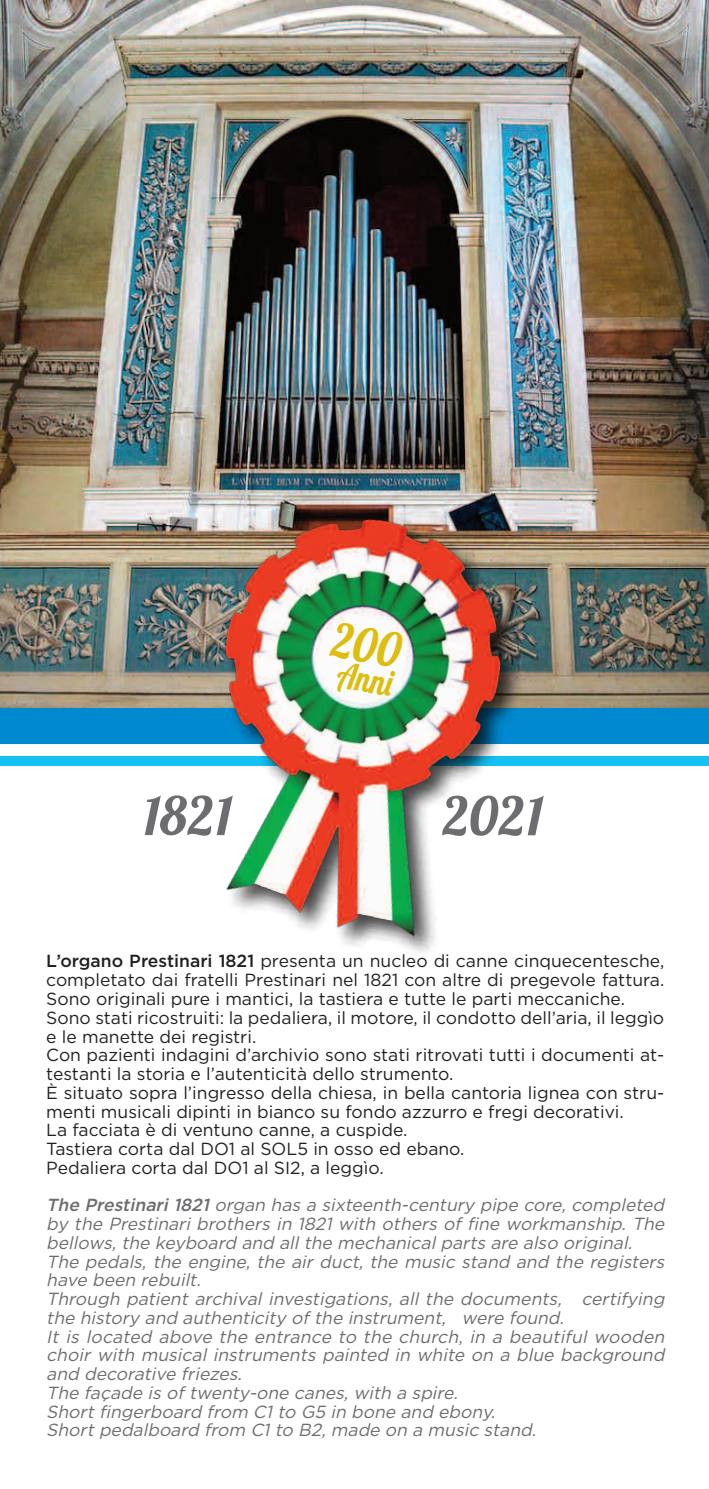
<style>
.page{position:relative;width:709px;height:1489px;background:#fff}
.page>*{position:absolute;margin:0;border:0;box-sizing:border-box;transform-origin:0 0}
.t1{font:53px "Lobster 1.4";letter-spacing:.02em;color:#6c6d70}
.t2{font:35.5px "Lobster 1.4";color:#debd0e;scale:.83 1}
.t3{font:italic 17.5px/18.8px "Gotham";color:#6c6d70}
.t4{font:17.5px/18.8px "Gotham";color:#231f20}
.s1{font-family:"Gotham Pro";font-weight:500}
</style>
<div class="page">
<img style="left:0;top:0;width:708px;height:708px">
<div style="left:0;top:708px;width:709px;height:36px;background:#0089cf"></div>
<div style="left:0;top:756px;width:709px;height:9px;background:#15c0f2"></div>
<img style="left:133px;top:447px;width:462px;height:319px">
<img style="left:154px;top:473px;width:401px;height:480px">
<svg style="left:329px;top:621px;width:75px;height:47px"></svg>
<h2 class="t2" style="left:341px;top:651px;width:69px;rotate:10deg">Anni</h2>
<h1 class="t1" style="left:144px;top:782px;width:90px">1821</h1>
<h1 class="t1" style="left:443px;top:782px;width:102px">2021</h1>
<p class="t4" style="left:46px;top:952px;width:619px"><span class="s1">L’organo Prestinari 1821</span> presenta un nucleo di canne cinquecentesche, completato dai fratelli Prestinari nel 1821 con altre di pregevole fattura. sono originali pure i mantici, la tastiera e tutte le parti meccaniche. sono stati ricostruiti: la pedaliera, il motore, il condotto dell’aria, il leggìo e le manette dei registri.<br>Con pazienti indagini d’archivio sono stati ritrovati tutti i documenti at&shy;testanti la storia e l’autenticità dello strumento.<br>È situato sopra l’ingresso della chiesa, in bella cantoria lignea con stru&shy;menti musicali dipinti in bianco su fondo azzurro e fregi decorativi.<br>La facciata è di ventuno canne, a cuspide.<br>tastiera corta dal DO1 al sOL5 in osso ed ebano.<br>Pedaliera corta dal DO1 al sI2, a leggìo.</p>
<p class="t3" style="left:46px;top:1195px;width:622px"><span class="s1">The Prestinari 1821</span> organ has a sixteenth-century pipe core, completed by the Prestinari brothers in 1821 with others of fine workmanship. the bellows, the keyboard and all the mechanical parts are also original. the pedals, the engine, the air duct, the music stand and the registers have been rebuilt.<br>through patient archival investigations, all the documents, certifying the history and authenticity of the instrument, were found.<br>It is located above the entrance to the church, in a beautiful wooden choir with musical instruments painted in white on a blue background and decorative friezes.<br>the façade is of twenty-one canes, with a spire.<br>short fingerboard from C1 to G5 in bone and ebony.<br>short pedalboard from C1 to B2, made on a music stand.</p>
</div>
